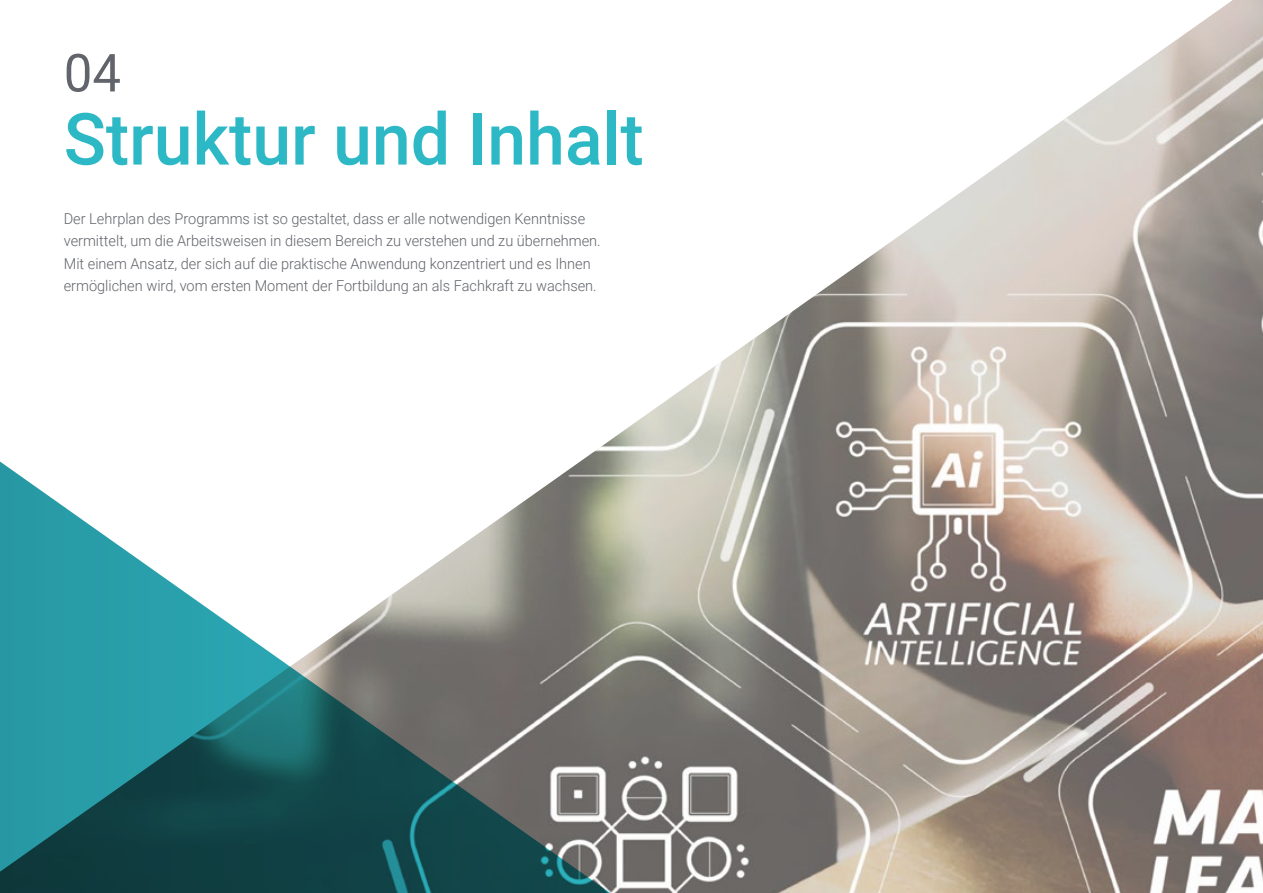
<style>
.page{position:relative;width:1263px;height:893px;background:#fff}
.page>*{position:absolute;margin:0;border:0;box-sizing:border-box;transform-origin:0 0}
.t1{font:500 72px "Roboto";color:#2db8c5}
.t2{font:52.5px "Roboto";color:#61646a}
.t3{font:300 15px/22.5px "Roboto";color:#61646a}
</style>
<div class="page">
<img style="left:602px;top:0;width:661px;height:893px">
<svg style="left:0;top:446px;width:640px;height:447px"></svg>
<h2 class="t2" style="left:64px;top:36px;width:59px">04</h2>
<h1 class="t1" style="left:64px;top:89px;width:581px">Struktur und Inhalt</h1>
<p class="t3" style="left:64px;top:207px;width:538px">Der Lehrplan des Programms ist so gestaltet, dass er alle notwendigen Kenntnisse vermittelt, um die Arbeitsweisen in diesem Bereich zu verstehen und zu übernehmen.<br>Mit einem Ansatz, der sich auf die praktische Anwendung konzentriert und es Ihnen ermöglichen wird, vom ersten Moment der Fortbildung an als Fachkraft zu wachsen.</p>
</div>
